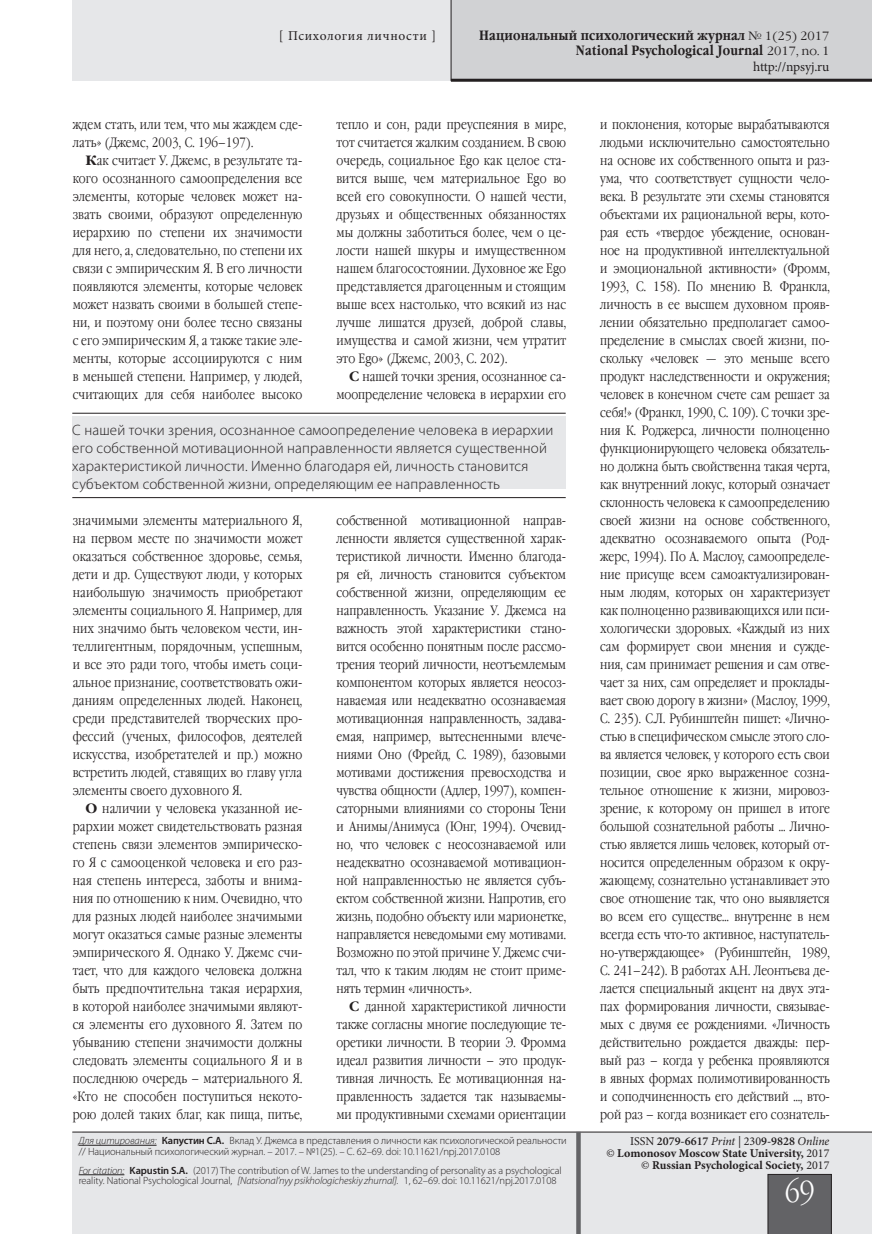
<style>
.page{position:relative;width:872px;height:1234px;background:#fff}
.page>*{position:absolute;margin:0;border:0;box-sizing:border-box;transform-origin:0 0}
.t1{font:30px "Garamond Narrow C";color:#fff}
.Insert___MEDIUM{font:300 15px/18px "Myriad Pro";letter-spacing:.01em;color:#231f20}
.Main_text{font:13.5px/18px "Garamond Narrow C";letter-spacing:.01em;color:#231f20;text-align:justify}
.t2{font:700 13.5px/15px "Garamond Narrow C";letter-spacing:.01em;color:#231f20;text-align:right}
.t3{font:13.5px "Minion Pro";letter-spacing:.045em;color:#231f20}
.t4{font:13.5px "Minion Pro";letter-spacing:-.015em;color:#231f20}
.t5{font:700 12px/12px "Minion Pro";color:#231f20;text-align:right}
.t6{font:300 10.5px/10.5px "Myriad Pro";letter-spacing:-.01em;color:#231f20}
.s1{font-family:"Garamond C";font-weight:400;font-size:12px}
.s2{font-family:"Garamond C";font-weight:700}
.s3{font-style:italic}
.s4{font-weight:600}
.s5{font-weight:400}
.s6{font-weight:400;font-style:italic}
</style>
<div class="page">
<div style="left:72px;top:0;width:800px;height:81px;background:#e6e7e9"></div>
<div style="left:451px;top:0;width:421px;height:81px;background:#d1d2d4"></div>
<div style="left:72px;top:1132px;width:800px;height:101px;background:#e6e7e9"></div>
<hr style="left:72px;top:1131px;width:800px;height:1px;background:#231f20">
<div style="left:767px;top:1173px;width:64px;height:60px;background:#636366"></div>
<hr style="left:451px;top:79px;width:421px;height:3px;background:#231f20">
<div style="left:576px;top:1131px;width:5px;height:102px;background:#636366"></div>
<hr style="left:451px;top:0;width:1px;height:81px;background:#231f20">
<hr style="left:79px;top:1144px;width:78px;height:1px;background:#231f20">
<hr style="left:79px;top:1174px;width:45px;height:1px;background:#231f20">
<div style="left:72px;top:417px;width:494px;height:72px;background:#e6e7e9"></div>
<hr style="left:72px;top:413px;width:494px;height:1px;background:#231f20">
<hr style="left:72px;top:497px;width:494px;height:1px;background:#231f20">
<p class="t3" style="left:279px;top:26px;width:158px">[ Психология личности ]</p>
<p class="t2" style="left:479px;top:28px;width:352px">Национальный психологический журнал <span class="s1">№ 1(25) 2017<br></span>National Psychological Journal <span class="s1">2017, no. 1</span></p>
<p class="t4" style="left:753px;top:57px;width:78px">http://npsyj.ru</p>
<p class="Main_text" style="left:73px;top:115px;width:231px">ждем стать, или тем, что мы жаждем сде&shy;лать» (Джемс, 2003, С. 196–197).</p>
<p class="Main_text" style="left:73px;top:151px;width:231px;text-indent:13px"><span class="s2">К</span>ак считает У. Джемс, в результате та&shy;кого осознанного самоопределения все элементы, которые человек может на&shy;звать своими, образуют определенную иерархию по степени их значимости для него, а, следовательно, по степени их связи с эмпирическим Я. В его личности появляются элементы, которые человек может назвать своими в большей степе&shy;ни, и поэтому они более тесно связаны с его эмпирическим Я, а также такие эле&shy;менты, которые ассоциируются с ним в меньшей степени. Например, у людей, считающих для себя наиболее высоко</p>
<p class="Main_text" style="left:336px;top:115px;width:231px">тепло и сон, ради преуспеяния в мире, тот считается жалким созданием. В свою очередь, социальное Ego как целое ста&shy;вится выше, чем материальное Ego во всей его совокупности. О нашей чести, друзьях и общественных обязанностях мы должны заботиться более, чем о це&shy;лости нашей шкуры и имущественном нашем благосостоянии. Духовное же Ego представляется драгоценным и стоящим выше всех настолько, что всякий из нас лучше лишатся друзей, доброй славы, имущества и самой жизни, чем утратит это Ego» (Джемс, 2003, С. 202).</p>
<p class="Main_text" style="left:336px;top:367px;width:231px;text-align:right"><span class="s2">С</span> нашей точки зрения, осознанное са&shy;моопределение человека в иерархии его</p>
<p class="Insert___MEDIUM" style="left:72px;top:420px;width:483px">С нашей точки зрения, осознанное самоопределение человека в иерархии его собственной мотивационной направленности является существенной характеристикой личности. Именно благодаря ей, личность становится субъектом собственной жизни, определяющим ее направленность</p>
<p class="Main_text" style="left:73px;top:511px;width:231px">значимыми элементы материального Я, на первом месте по значимости может оказаться собственное здоровье, семья, дети и др. Существуют люди, у которых наибольшую значимость приобретают элементы социального Я. Например, для них значимо быть человеком чести, ин&shy;теллигентным, порядочным, успешным, и все это ради того, чтобы иметь соци&shy;альное признание, соответствовать ожи&shy;даниям определенных людей. Наконец, среди представителей творческих про&shy;фессий (ученых, философов, деятелей искусства, изобретателей и пр.) можно встретить людей, ставящих во главу угла элементы своего духовного Я.</p>
<p class="Main_text" style="left:73px;top:799px;width:231px;text-indent:13px"><span class="s2">О</span> наличии у человека указанной ие&shy;рархии может свидетельствовать разная степень связи элементов эмпирическо&shy;го Я с самооценкой человека и его раз&shy;ная степень интереса, заботы и внима&shy;ния по отношению к ним. Очевидно, что для разных людей наиболее значимыми могут оказаться самые разные элементы эмпирического Я. Однако У. Джемс счи&shy;тает, что для каждого человека должна быть предпочтительна такая иерархия, в которой наиболее значимыми являют&shy;ся элементы его духовного Я. Затем по убыванию степени значимости должны следовать элементы социального Я и в последнюю очередь – материального Я. «Кто не способен поступиться некото&shy;рою долей таких благ, как пища, питье,</p>
<p class="Main_text" style="left:336px;top:511px;width:231px">собственной мотивационной направ&shy;ленности является существенной харак&shy;теристикой личности. Именно благода&shy;ря ей, личность становится субъектом собственной жизни, определяющим ее направленность. Указание У. Джемса на важность этой характеристики стано&shy;вится особенно понятным после рассмо&shy;трения теорий личности, неотъемлемым компонентом которых является неосоз&shy;наваемая или неадекватно осознаваемая мотивационная направленность, задава&shy;емая, например, вытесненными влече&shy;ниями Оно (Фрейд, С. 1989), базовыми мотивами достижения превосходства и чувства общности (Адлер, 1997), компен&shy;саторными влияниями со стороны Тени и Анимы/Анимуса (Юнг, 1994). Очевид&shy;но, что человек с неосознаваемой или неадекватно осознаваемой мотивацион&shy;ной направленностью не является субъ&shy;ектом собственной жизни. Напротив, его жизнь, подобно объекту или марионетке, направляется неведомыми ему мотивами.<br>Возможно по этой причине У. Джемс счи&shy;тал, что к таким людям не стоит приме&shy;нять термин «личность».</p>
<p class="Main_text" style="left:336px;top:997px;width:231px;text-indent:13px"><span class="s2">С</span> данной характеристикой личности также согласны многие последующие те&shy;оретики личности. В теории Э. Фромма идеал развития личности – это продук&shy;тивная личность. Ее мотивационная на&shy;правленность задается так называемы&shy;ми продуктивными схемами ориентации</p>
<p class="t6" style="left:79px;top:1134px;width:489px"><span class="s3">Для цитирования:</span> <span class="s4">Капустин С.А.</span> Вклад У. Джемса в представления о личности как психологической реальности // Национальный психологический журнал. – 2017. – №1(25). – С. 62–69. doi: 10.11621/npj.2017.0108</p>
<p class="t6" style="left:79px;top:1164px;width:484px"><span class="s3">For citation:</span> <span class="s4">Kapustin S.A.</span> (2017) The contribution of W. James to the understanding of personality as a psychological reality. National Psychological Journal, <span class="s3">[Natsional’nyy psikhologicheskiy zhurnal].</span> 1, 62–69. doi: 10.11621/npj.2017.0108</p>
<p class="Main_text" style="left:600px;top:115px;width:231px">и поклонения, которые вырабатываются людьми исключительно самостоятельно на основе их собственного опыта и раз&shy;ума, что соответствует сущности чело&shy;века. В результате эти схемы становятся объектами их рациональной веры, кото&shy;рая есть «твердое убеждение, основан&shy;ное на продуктивной интеллектуальной и эмоциональной активности» (Фромм, 1993, С. 158). По мнению В. Франкла, личность в ее высшем духовном прояв&shy;лении обязательно предполагает самоо&shy;пределение в смыслах своей жизни, по&shy;скольку «человек — это меньше всего продукт наследственности и окружения; человек в конечном счете сам решает за себя!» (Франкл, 1990, С. 109). С точки зре&shy;ния К. Роджерса, личности полноценно функционирующего человека обязатель&shy;но должна быть свойственна такая черта, как внутренний локус, который означает склонность человека к самоопределению своей жизни на основе собственного, адекватно осознаваемого опыта (Род&shy;жерс, 1994). По А. Маслоу, самоопределе&shy;ние присуще всем самоактуализирован&shy;ным людям, которых он характеризует как полноценно развивающихся или пси&shy;хологически здоровых. «Каждый из них сам формирует свои мнения и сужде&shy;ния, сам принимает решения и сам отве&shy;чает за них, сам определяет и проклады&shy;вает свою дорогу в жизни» (Маслоу, 1999, С. 235). С.Л. Рубинштейн пишет: «Лично&shy;стью в специфическом смысле этого сло&shy;ва является человек, у которого есть свои позиции, свое ярко выраженное созна&shy;тельное отношение к жизни, мировоз&shy;зрение, к которому он пришел в итоге большой сознательной работы … Лично&shy;стью является лишь человек, который от&shy;носится определенным образом к окру&shy;жающему, сознательно устанавливает это свое отношение так, что оно выявляется во всем его существе… внутренне в нем всегда есть что-то активное, наступатель&shy;но-утверждающее» (Рубинштейн, 1989, С. 241–242). В работах А.Н. Леонтьева де&shy;лается специальный акцент на двух эта&shy;пах формирования личности, связывае&shy;мых с двумя ее рождениями. «Личность действительно рождается дважды: пер&shy;вый раз – когда у ребенка проявляются в явных формах полимотивированность и соподчиненность его действий …, вто&shy;рой раз – когда возникает его сознатель-</p>
<p class="t5" style="left:606px;top:1134px;width:225px"><span class="s5">ISSN</span> <span class="s4">2079-6617</span> <span class="s6">Print</span> <span class="s5">| 230</span><span class="s4">9-9828</span> <span class="s6">Online<br>©</span> Lomonosov Moscow State University, <span class="s5">2017 ©</span> Russian Psychological Society, <span class="s5">2017</span></p>
<h1 class="t1" style="left:785px;top:1175px;width:31px">69</h1>
</div>
